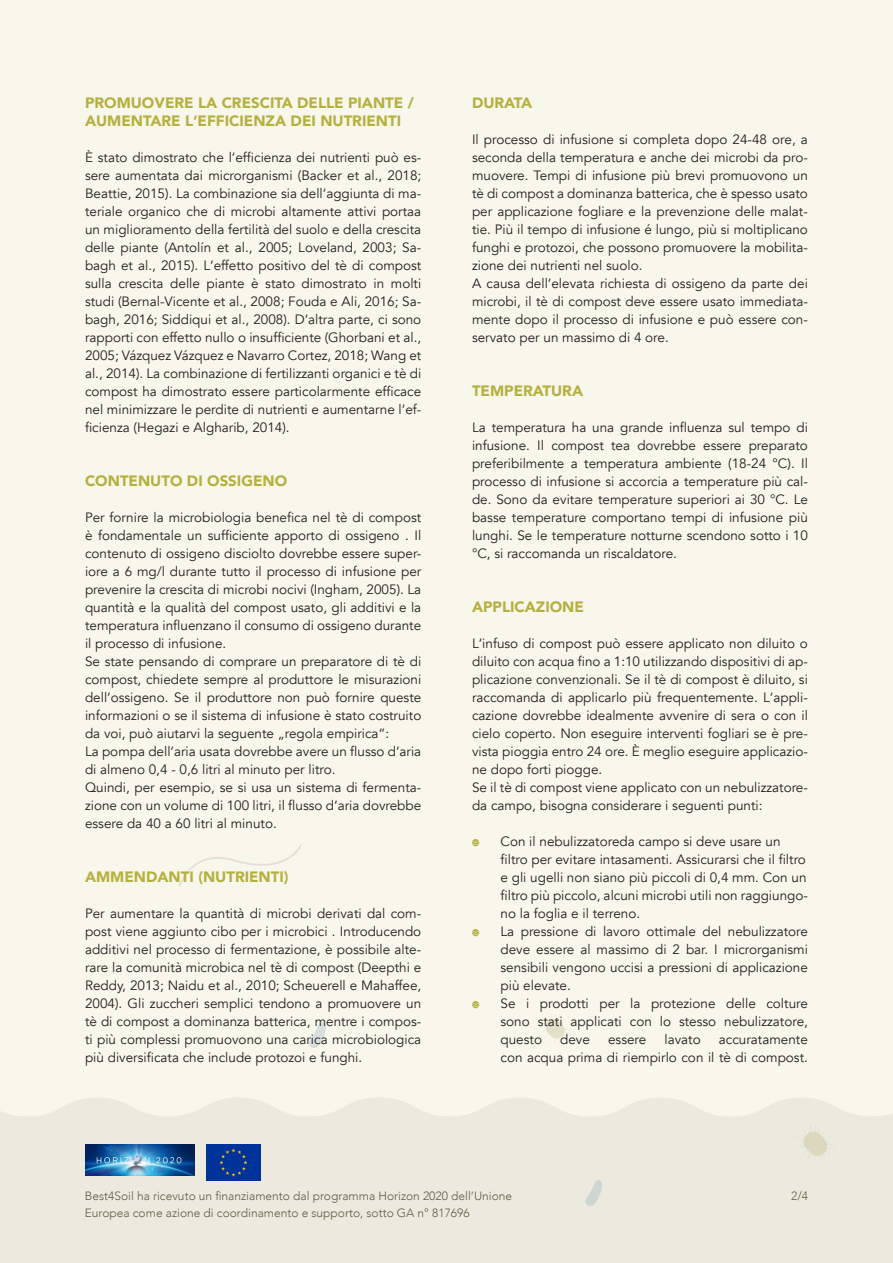
<style>
.page{position:relative;width:893px;height:1263px;background:#fff}
.page>*{position:absolute;margin:0;border:0;box-sizing:border-box;transform-origin:0 0}
.t1{font:900 15px/18px "Avenir";color:#b6b03f}
.t2{font:13.5px/18px "Avenir";color:#231f20;text-align:justify}
.t3{font:300 12px "Avenir";color:#645c46}
</style>
<div class="page">
<div style="left:0;top:0;width:893px;height:1097px;background:#f7f7eb"></div>
<div style="left:0;top:1097px;width:893px;height:166px;background:#eceade"></div>
<svg style="left:794px;top:1124px;width:39px;height:39px;background:#e6e4d4"></svg>
<div style="left:179px;top:844px;width:123px;height:43px;background:#f7f7eb"></div>
<svg style="left:585px;top:1180px;width:19px;height:27px"></svg>
<svg style="left:538px;top:1013px;width:32px;height:31px"></svg>
<svg style="left:309px;top:1022px;width:18px;height:27px"></svg>
<img style="left:85px;top:1145px;width:110px;height:30px">
<img style="left:207px;top:1145px;width:53px;height:35px">
<svg style="left:472px;top:839px;width:7px;height:7px"></svg>
<svg style="left:472px;top:929px;width:7px;height:7px"></svg>
<svg style="left:472px;top:1001px;width:7px;height:7px"></svg>
<p class="t1" style="left:85px;top:93px;width:330px">PROMUOVERE LA CRESCITA DELLE PIANTE /<br>AUMENTARE L‘EFFICIENZA DEI NUTRIENTI</p>
<p class="t2" style="left:85px;top:148px;width:338px">È stato dimostrato che l‘efficienza dei nutrienti può es&shy;sere aumentata dai microrganismi (Backer et al., 2018; Beattie, 2015). La combinazione sia dell‘aggiunta di ma&shy;teriale organico che di microbi altamente attivi portaa un miglioramento della fertilità del suolo e della crescita delle piante (Antolín et al., 2005; Loveland, 2003; Sa&shy;bagh et al., 2015). L‘effetto positivo del tè di compost sulla crescita delle piante è stato dimostrato in molti studi (Bernal-Vicente et al., 2008; Fouda e Ali, 2016; Sa&shy;bagh, 2016; Siddiqui et al., 2008). D‘altra parte, ci sono rapporti con effetto nullo o insufficiente (Ghorbani et al., 2005; Vázquez Vázquez e Navarro Cortez, 2018; Wang et al., 2014). La combinazione di fertilizzanti organici e tè di compost ha dimostrato essere particolarmente efficace nel minimizzare le perdite di nutrienti e aumentarne l‘ef&shy;ficienza (Hegazi e Algharib, 2014).</p>
<p class="t1" style="left:85px;top:471px;width:204px">CONTENUTO DI OSSIGENO</p>
<p class="t2" style="left:85px;top:508px;width:338px">Per fornire la microbiologia benefica nel tè di compost è fondamentale un sufficiente apporto di ossigeno . Il contenuto di ossigeno disciolto dovrebbe essere super&shy;iore a 6 mg/l durante tutto il processo di infusione per prevenire la crescita di microbi nocivi (Ingham, 2005). La quantità e la qualità del compost usato, gli additivi e la temperatura influenzano il consumo di ossigeno durante il processo di infusione.</p>
<p class="t2" style="left:85px;top:652px;width:338px">Se state pensando di comprare un preparatore di tè di compost, chiedete sempre al produttore le misurazioni dell‘ossigeno. Se il produttore non può fornire queste informazioni o se il sistema di infusione è stato costruito da voi, può aiutarvi la seguente „regola empirica“:</p>
<p class="t2" style="left:85px;top:742px;width:338px">La pompa dell‘aria usata dovrebbe avere un flusso d‘aria di almeno 0,4 - 0,6 litri al minuto per litro.</p>
<p class="t2" style="left:85px;top:778px;width:338px">Quindi, per esempio, se si usa un sistema di fermenta&shy;zione con un volume di 100 litri, il flusso d‘aria dovrebbe essere da 40 a 60 litri al minuto.</p>
<p class="t1" style="left:85px;top:867px;width:205px">AMMENDANTI (NUTRIENTI)</p>
<p class="t2" style="left:85px;top:904px;width:338px">Per aumentare la quantità di microbi derivati dal com&shy;post viene aggiunto cibo per i microbici . Introducendo additivi nel processo di fermentazione, è possibile alte&shy;rare la comunità microbica nel tè di compost (Deepthi e Reddy, 2013; Naidu et al., 2010; Scheuerell e Mahaffee, 2004). Gli zuccheri semplici tendono a promuovere un tè di compost a dominanza batterica, mentre i compos&shy;ti più complessi promuovono una carica microbiologica più diversificata che include protozoi e funghi.</p>
<p class="t1" style="left:472px;top:94px;width:62px">DURATA</p>
<p class="t2" style="left:472px;top:131px;width:337px">Il processo di infusione si completa dopo 24-48 ore, a seconda della temperatura e anche dei microbi da pro&shy;muovere. Tempi di infusione più brevi promuovono un tè di compost a dominanza batterica, che è spesso usato per applicazione fogliare e la prevenzione delle malat&shy;tie. Più il tempo di infusione é lungo, più si moltiplicano funghi e protozoi, che possono promuovere la mobilita&shy;zione dei nutrienti nel suolo.</p>
<p class="t2" style="left:472px;top:275px;width:337px">A causa dell‘elevata richiesta di ossigeno da parte dei microbi, il tè di compost deve essere usato immediata&shy;mente dopo il processo di infusione e può essere con&shy;servato per un massimo di 4 ore.</p>
<p class="t1" style="left:472px;top:382px;width:113px">TEMPERATURA</p>
<p class="t2" style="left:472px;top:419px;width:337px">La temperatura ha una grande influenza sul tempo di infusione. Il compost tea dovrebbe essere preparato preferibilmente a temperatura ambiente (18-24 °C). Il processo di infusione si accorcia a temperature più cal&shy;de. Sono da evitare temperature superiori ai 30 °C. Le basse temperature comportano tempi di infusione più lunghi. Se le temperature notturne scendono sotto i 10 °C, si raccomanda un riscaldatore.</p>
<p class="t1" style="left:472px;top:598px;width:113px">APPLICAZIONE</p>
<p class="t2" style="left:472px;top:635px;width:337px">L‘infuso di compost può essere applicato non diluito o diluito con acqua fino a 1:10 utilizzando dispositivi di ap&shy;plicazione convenzionali. Se il tè di compost è diluito, si raccomanda di applicarlo più frequentemente. L‘appli&shy;cazione dovrebbe idealmente avvenire di sera o con il cielo coperto. Non eseguire interventi fogliari se è pre&shy;vista pioggia entro 24 ore. È meglio eseguire applicazio&shy;ne dopo forti piogge.</p>
<p class="t2" style="left:472px;top:779px;width:337px">Se il tè di compost viene applicato con un nebulizzatore&shy;da campo, bisogna considerare i seguenti punti:</p>
<p class="t2" style="left:500px;top:833px;width:282px">Con il nebulizzatoreda campo si deve usare un</p>
<p class="t2" style="left:500px;top:851px;width:307px">filtro per evitare intasamenti. Assicurarsi che il filtro</p>
<p class="t2" style="left:500px;top:869px;width:308px">e gli ugelli non siano più piccoli di 0,4 mm. Con un</p>
<p class="t2" style="left:500px;top:887px;width:309px">filtro più piccolo, alcuni microbi utili non raggiungo-</p>
<p class="t2" style="left:500px;top:905px;width:141px">no la foglia e il terreno.</p>
<p class="t2" style="left:500px;top:923px;width:309px">La pressione di lavoro ottimale del nebulizzatore</p>
<p class="t2" style="left:500px;top:941px;width:309px">deve essere al massimo di 2 bar. I microrganismi</p>
<p class="t2" style="left:500px;top:959px;width:309px">sensibili vengono uccisi a pressioni di applicazione</p>
<p class="t2" style="left:500px;top:977px;width:72px">più elevate.</p>
<p class="t2" style="left:500px;top:995px;width:309px">Se i prodotti per la protezione delle colture</p>
<p class="t2" style="left:500px;top:1013px;width:309px">sono stati applicati con lo stesso nebulizzatore,</p>
<p class="t2" style="left:500px;top:1031px;width:43px">questo</p>
<p class="t2" style="left:560px;top:1031px;width:31px">deve</p>
<p class="t2" style="left:608px;top:1031px;width:40px">essere</p>
<p class="t2" style="left:664px;top:1031px;width:38px">lavato</p>
<p class="t2" style="left:719px;top:1031px;width:91px">accuratamente</p>
<p class="t2" style="left:500px;top:1049px;width:309px">con acqua prima di riempirlo con il tè di compost.</p>
<p class="t3" style="left:85px;top:1189px;width:429px">Best4Soil ha ricevuto un finanziamento dal programma Horizon 2020 dell‘Unione</p>
<p class="t3" style="left:791px;top:1189px;width:18px">2/4</p>
<p class="t3" style="left:85px;top:1205px;width:386px">Europea come azione di coordinamento e supporto, sotto GA n° 817696</p>
</div>
